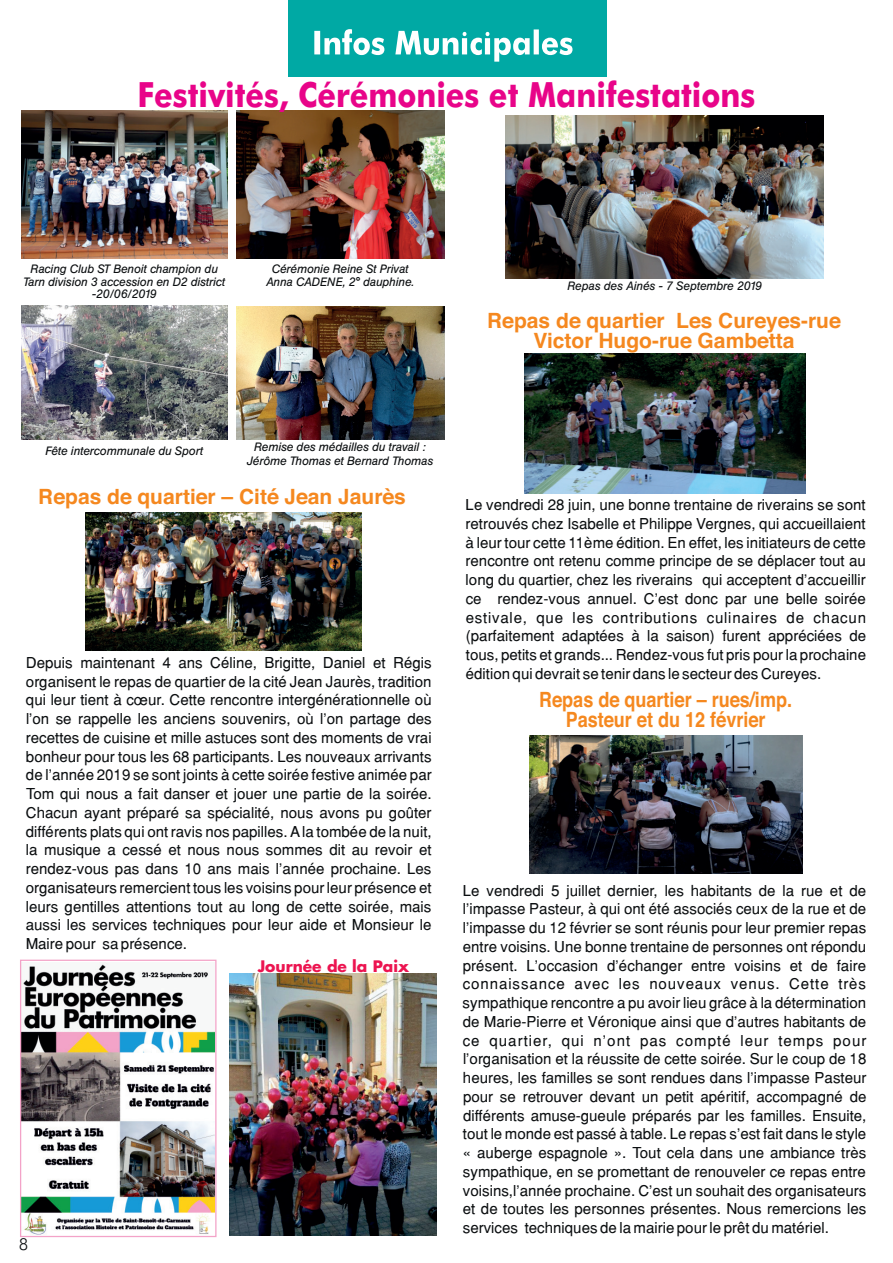
<style>
.page{position:relative;width:893px;height:1263px;background:#fff}
.page>*{position:absolute;margin:0;border:0;box-sizing:border-box;transform-origin:0 0}
.t1{font:700 34.8px "Futura BT";color:#e80489;scale:.88 1}
.t2{font:700 21px/20.5px "Helvetica";color:#f5881f;text-align:center}
.t3{font:700 21px/20.7px "Helvetica";color:#f5881f;text-align:center;scale:.86 1}
.t4{font:300 16.5px "Futura BT";color:#0b0e10}
.t5{font:700 15.45px "Futura";color:#ec1450}
.t6{font:15px/18.8px "Helvetica";color:#0b0e10;text-align:justify}
.t7{font:italic 12px/12.5px "Helvetica BQ";color:#0b0e10;text-align:center}
</style>
<div class="page">
<img style="left:86px;top:513px;width:275px;height:138px">
<img style="left:22px;top:111px;width:206px;height:147px">
<img style="left:236px;top:111px;width:208px;height:147px">
<img style="left:236px;top:307px;width:208px;height:132px">
<img style="left:506px;top:116px;width:318px;height:162px">
<img style="left:21px;top:306px;width:206px;height:134px">
<img style="left:524px;top:354px;width:281px;height:139px">
<img style="left:22px;top:962px;width:192px;height:273px">
<div style="left:20px;top:960px;width:196px;height:277px;border:1px solid #f3a3c8"></div>
<img style="left:230px;top:973px;width:207px;height:262px">
<div style="left:288px;top:0;width:319px;height:76px;background:#00a9a4"></div>
<svg style="left:314px;top:29px;width:258px;height:33px"></svg>
<img style="left:529px;top:735px;width:273px;height:139px">
<h1 class="t1" style="left:138px;top:74px;width:703px">Festivités, Cérémonies et Manifestations</h1>
<p class="t7" style="left:23px;top:263px;width:203px">Racing Club ST Benoit champion du<br>Tarn division 3 accession en D2 district -20/06/2019</p>
<p class="t7" style="left:266px;top:263px;width:150px">Cérémonie Reine St Privat<br>Anna CADENE, 2° dauphine.</p>
<p class="t7" style="left:567px;top:280px;width:196px">Repas des Ainés - 7 Septembre 2019</p>
<h2 class="t2" style="left:487px;top:310px;width:356px">Repas de quartier Les Cureyes-rue<br>Victor Hugo-rue Gambetta</h2>
<p class="t7" style="left:45px;top:445px;width:159px">Fête intercommunale du Sport</p>
<p class="t7" style="left:247px;top:440px;width:188px;line-height:14px">Remise des médailles du travail :<br>Jérôme Thomas et Bernard Thomas</p>
<h2 class="t2" style="left:38px;top:487px;width:369px">Repas de quartier – Cité Jean Jaurès</h2>
<p class="t6" style="left:26px;top:653px;width:407px">Depuis maintenant 4 ans Céline, Brigitte, Daniel et Régis organisent le repas de quartier de la cité Jean Jaurès, tradition qui leur tient à cœur. Cette rencontre intergénérationnelle où l’on se rappelle les anciens souvenirs, où l’on partage des recettes de cuisine et mille astuces sont des moments de vrai bonheur pour tous les 68 participants. Les nouveaux arrivants de l’année 2019 se sont joints à cette soirée festive animée par Tom qui nous a fait danser et jouer une partie de la soirée.<br>Chacun ayant préparé sa spécialité, nous avons pu goûter différents plats qui ont ravis nos papilles. Ala tombée de la nuit, la musique a cessé et nous nous sommes dit au revoir et rendez-vous pas dans 10 ans mais l’année prochaine. Les organisateurs remercient tous les voisins pour leur présence et leurs gentilles attentions tout au long de cette soirée, mais aussi les services techniques pour leur aide et Monsieur le Maire pour sa présence.</p>
<p class="t4" style="left:19px;top:1234px;width:11px">8</p>
<p class="t5" style="left:258px;top:955px;width:153px">Journée de la Paix</p>
<p class="t6" style="left:466px;top:495px;width:402px">Le vendredi 28 juin, une bonne trentaine de riverains se sont retrouvés chez Isabelle et Philippe Vergnes, qui accueillaient à leur tour cette 11ème édition. En effet, les initiateurs de cette rencontre ont retenu comme principe de se déplacer tout au long du quartier, chez les riverains qui acceptent d’accueillir ce rendez-vous annuel. C’est donc par une belle soirée estivale, que les contributions culinaires de chacun (parfaitement adaptées à la saison) furent appréciées de tous, petits et grands... Rendez-vous fut pris pour la prochaine édition qui devrait se tenir dans le secteur des Cureyes.</p>
<h2 class="t3" style="left:539px;top:689px;width:296px">Repas de quartier – rues/imp.<br>Pasteur et du 12 février</h2>
<p class="t6" style="left:463px;top:881px;width:405px">Le vendredi 5 juillet dernier, les habitants de la rue et de l’impasse Pasteur, à qui ont été associés ceux de la rue et de l’impasse du 12 février se sont réunis pour leur premier repas entre voisins. Une bonne trentaine de personnes ont répondu présent. L’occasion d’échanger entre voisins et de faire connaissance avec les nouveaux venus. Cette très sympathique rencontre a pu avoir lieu grâce à la détermination de Marie-Pierre et Véronique ainsi que d'autres habitants de ce quartier, qui n'ont pas compté leur temps pour l'organisation et la réussite de cette soirée. Sur le coup de 18 heures, les familles se sont rendues dans l’impasse Pasteur pour se retrouver devant un petit apéritif, accompagné de différents amuse-gueule préparés par les familles. Ensuite, tout le monde est passé à table. Le repas s'est fait dans le style « auberge espagnole ». Tout cela dans une ambiance très sympathique, en se promettant de renouveler ce repas entre voisins,l'année prochaine. C'est un souhait des organisateurs et de toutes les personnes présentes. Nous remercions les services techniques de la mairie pour le prêt du matériel.</p>
</div>
